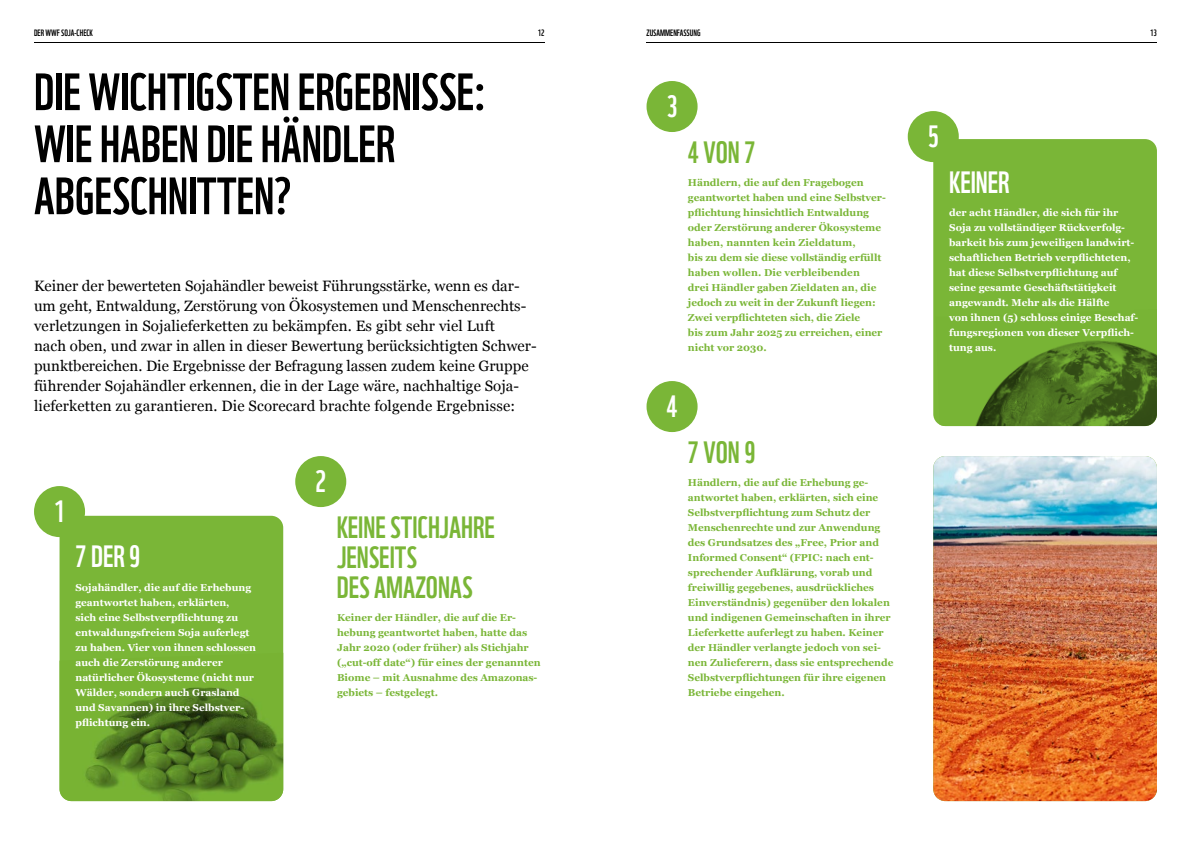
<style>
.page{position:relative;width:1191px;height:842px;background:#fff}
.page>*{position:absolute;margin:0;border:0;box-sizing:border-box;transform-origin:0 0}
.t1{font:51px/52px "WWF";color:#000}
.t2{font:30px/30px "WWF";color:#7ab637}
.t3{font:30px "WWF";color:#fff}
.t4{font:15px/20px "Georgia";letter-spacing:.005em;color:#000}
.t5{font:700 10px/15px "Georgia";color:#7ab637}
.t6{font:700 10px/15px "Georgia";color:#fff}
.t7{font:9px "WWF";color:#000}
</style>
<div class="page">
<img style="left:933px;top:456px;width:224px;height:345px">
<hr style="left:34px;top:42px;width:510px;height:1px;background:#000">
<hr style="left:646px;top:42px;width:511px;height:1px;background:#000">
<svg style="left:60px;top:516px;width:223px;height:285px;background:#6ea430"></svg>
<img style="left:71px;top:789px;width:212px;height:12px">
<div style="left:60px;top:660px;width:11px;height:141px;background:#78b333"></div>
<div style="left:933px;top:139px;width:224px;height:287px;background:#7ab637;border-radius:12px"></div>
<img style="left:935px;top:340px;width:222px;height:86px">
<div style="left:34px;top:486px;width:51px;height:51px;background:#7ab637;border-radius:50%"></div>
<div style="left:646px;top:81px;width:51px;height:51px;background:#7ab637;border-radius:50%"></div>
<div style="left:646px;top:381px;width:51px;height:51px;background:#7ab637;border-radius:50%"></div>
<div style="left:295px;top:456px;width:51px;height:51px;background:#7ab637;border-radius:50%"></div>
<div style="left:907px;top:111px;width:51px;height:51px;background:#7ab637;border-radius:50%"></div>
<p class="t7" style="left:34px;top:26px;width:60px">DER WWF SOJA-CHECK</p>
<p class="t7" style="left:538px;top:26px;width:8px">12</p>
<p class="t7" style="left:646px;top:26px;width:55px">ZUSAMMENFASSUNG</p>
<p class="t7" style="left:1150px;top:26px;width:8px">13</p>
<h1 class="t1" style="left:34px;top:61px;width:454px">DIE WICHTIGSTEN ERGEBNISSE:<br>WIE HABEN DIE HÄNDLER<br>ABGESCHNITTEN?</h1>
<p class="t4" style="left:34px;top:275px;width:504px">Keiner der bewerteten Sojahändler beweist Führungsstärke, wenn es dar&shy;um geht, Entwaldung, Zerstörung von Ökosystemen und Menschenrechts&shy;verletzungen in Sojalieferketten zu bekämpfen. Es gibt sehr viel Luft<br>nach oben, und zwar in allen in dieser Bewertung berücksichtigten Schwer&shy;punktbereichen. Die Ergebnisse der Befragung lassen zudem keine Gruppe führender Sojahändler erkennen, die in der Lage wäre, nachhaltige Soja&shy;lieferketten zu garantieren. Die Scorecard brachte folgende Ergebnisse:</p>
<h2 class="t3" style="left:54px;top:488px;width:13px">1</h2>
<h2 class="t3" style="left:75px;top:533px;width:66px">7 DER 9</h2>
<p class="t6" style="left:75px;top:579px;width:182px">Sojahändler, die auf die Erhebung geantwortet haben, erklärten,<br>sich eine Selbst verpflich tung zu entwaldungsfreiem Soja auferlegt zu haben. Vier von ihnen schlossen auch die Zerstörung anderer natürlicher Ökosysteme (nicht nur<br>Wälder, sondern auch Grasland und Savannen) in ihre Selbstver&shy;pflichtung ein.</p>
<h2 class="t3" style="left:315px;top:458px;width:13px">2</h2>
<h2 class="t2" style="left:337px;top:509px;width:160px">KEINE STICHJAHRE<br>JENSEITS<br>DES AMAZONAS</h2>
<p class="t5" style="left:337px;top:610px;width:205px">Keiner der Händler, die auf die Er&shy;hebung geantwortet haben, hatte das Jahr 2020 (oder früher) als Stichjahr („cut-off date“) für eines der genannten Biome – mit Ausnahme des Amazonas&shy;gebiets – festgelegt.</p>
<h2 class="t3" style="left:666px;top:83px;width:13px">3</h2>
<h2 class="t2" style="left:688px;top:134px;width:69px">4 VON 7</h2>
<p class="t5" style="left:688px;top:175px;width:199px">Händlern, die auf den Fragebogen geantwortet haben und eine Selbstver&shy;pflichtung hinsichtlich Entwaldung oder Zerstörung anderer Ökosysteme haben, nannten kein Zieldatum,<br>bis zu dem sie diese vollständig erfüllt haben wollen. Die verbleibenden<br>drei Händler gaben Zieldaten an, die jedoch zu weit in der Zukunft liegen:<br>Zwei verpflichteten sich, die Ziele<br>bis zum Jahr 2025 zu erreichen, einer nicht vor 2030.</p>
<h2 class="t3" style="left:666px;top:383px;width:13px">4</h2>
<h2 class="t2" style="left:688px;top:434px;width:69px">7 VON 9</h2>
<p class="t5" style="left:688px;top:475px;width:207px">Händlern, die auf die Erhebung ge&shy;antwortet haben, erklärten, sich eine Selbstverpflichtung zum Schutz der Menschenrechte und zur Anwendung des Grundsatzes des „Free, Prior and Informed Consent“ (FPIC: nach ent&shy;sprechender Aufklärung, vorab und freiwillig gegebenes, ausdrückliches Einverständnis) gegenüber den lokalen und indigenen Gemeinschaften in ihrer Lieferkette auferlegt zu haben. Keiner der Händler verlangte jedoch von sei&shy;nen Zulieferern, dass sie entsprechende Selbstverpflichtungen für ihre eigenen Betriebe eingehen.</p>
<h2 class="t3" style="left:927px;top:113px;width:13px">5</h2>
<h2 class="t3" style="left:949px;top:158px;width:62px">KEINER</h2>
<p class="t6" style="left:949px;top:205px;width:191px">der acht Händler, die sich für ihr Soja zu vollständiger Rückverfolg&shy;barkeit bis zum je weiligen landwirt&shy;schaftlichen Betrieb verpflichteten, hat diese Selbst verpflichtung auf seine gesamte Geschäftstätigkeit angewandt. Mehr als die Hälfte<br>von ihnen (5) schloss einige Beschaf&shy;fungsregionen von dieser Verpflich&shy;tung aus.</p>
</div>
